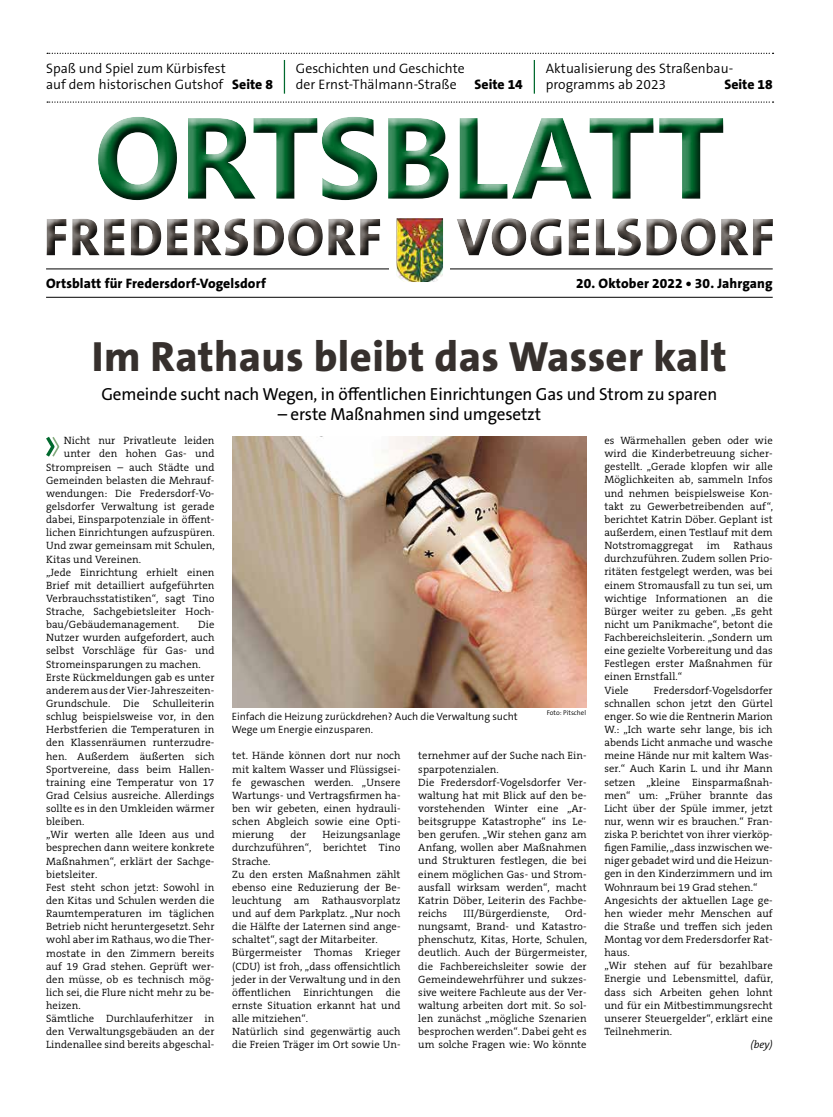
<style>
.page{position:relative;width:833px;height:1117px;background:#fff}
.page>*{position:absolute;margin:0;border:0;box-sizing:border-box;transform-origin:0 0}
.t1{font:700 115px "Ebrima";letter-spacing:-.02em;color:#00692d}
.t2{font:800 53.75px "The Sans B W8";letter-spacing:.015em;color:#514a45}
.t3{font:800 42.5px "The Sans B W8";letter-spacing:.01em;color:#36302d}
.t4{font:17.5px "The Sans B W5 Plain";letter-spacing:-.01em;color:#000}
.t5{font:300 13.75px/16.2px "The Sans B W4";color:#000}
.t6{font:800 13.75px "The Sans B W8";letter-spacing:.01em;color:#000}
.t7{font:300 10.62px/13.1px "The Serif B W4";letter-spacing:.01em;color:#000}
.t8{font:300 10.62px/13.1px "The Sans B W4";color:#000}
.t9{font:italic 300 10.62px "The Serif B W4";color:#000}
.t10{font:300 6.88px "The Sans B W4";color:#000}
.s1{font-family:"The Sans B W8";font-weight:800}
</style>
<div class="page">
<hr style="left:46px;top:268px;width:726px;height:1px;background:#000">
<hr style="left:46px;top:297px;width:726px;height:1px;background:#000">
<div style="left:97px;top:112px;width:636px;height:97px;background:#000;opacity:.75"></div>
<div style="left:39px;top:212px;width:743px;height:53px;background:#000;opacity:.75"></div>
<div style="left:388px;top:256px;width:61px;height:27px;background:#fff"></div>
<img style="left:396px;top:218px;width:47px;height:64px">
<hr style="left:534px;top:60px;width:1px;height:34px;background:#00692d">
<hr style="left:284px;top:60px;width:1px;height:34px;background:#00692d">
<svg style="left:47px;top:53px;width:726px;height:1px"></svg>
<svg style="left:47px;top:101px;width:726px;height:2px"></svg>
<img style="left:232px;top:436px;width:354px;height:271px">
<svg style="left:46px;top:436px;width:14px;height:21px"></svg>
<p class="t5" style="left:46px;top:60px;width:228px">Spaß und Spiel zum Kürbisfest<br>auf dem historischen Gutshof <span class="s1">Seite 8</span></p>
<p class="t5" style="left:296px;top:60px;width:170px">Geschichten und Geschichte der Ernst-Thälmann-Straße</p>
<p class="t6" style="left:474px;top:76px;width:50px">Seite 14</p>
<p class="t5" style="left:546px;top:60px;width:189px">Aktualisierung des Straßenbau&shy;programms ab 2023</p>
<p class="t6" style="left:724px;top:76px;width:50px">Seite 18</p>
<h1 class="t1" style="left:94px;top:67px;width:632px">ORTSBLATT</h1>
<h2 class="t2" style="left:43px;top:202px;width:325px">Fredersdorf</h2>
<h2 class="t2" style="left:457px;top:202px;width:314px">Vogelsdorf</h2>
<p class="t6" style="left:46px;top:274px;width:221px">Ortsblatt für Fredersdorf-Vogelsdorf</p>
<p class="t6" style="left:576px;top:274px;width:198px">20. Oktober 2022 • 30. Jahrgang</p>
<h3 class="t3" style="left:92px;top:329px;width:636px">Im Rathaus bleibt das Wasser kalt</h3>
<h3 class="t4" style="left:101px;top:382px;width:617px">Gemeinde sucht nach Wegen, in öffentlichen Einrichtungen Gas und Strom zu sparen</h3>
<h3 class="t4" style="left:278px;top:402px;width:265px">– erste Maßnahmen sind umgesetzt</h3>
<p class="t7" style="left:64px;top:434px;width:152px">Nicht nur Privatleute leiden</p>
<p class="t7" style="left:64px;top:447px;width:152px">unter den hohen Gas- und</p>
<p class="t7" style="left:46px;top:460px;width:170px">Strompreisen – auch Städte und</p>
<p class="t7" style="left:46px;top:473px;width:170px">Gemeinden belasten die Mehrauf-</p>
<p class="t7" style="left:46px;top:486px;width:170px">wendungen: Die Fredersdorf-Vo-</p>
<p class="t7" style="left:46px;top:500px;width:170px">gelsdorfer Verwaltung ist gerade</p>
<p class="t7" style="left:46px;top:513px;width:170px">dabei, Einsparpotenziale in öffent-</p>
<p class="t7" style="left:46px;top:526px;width:170px">lichen Einrichtungen aufzuspüren.</p>
<p class="t7" style="left:46px;top:539px;width:170px">Und zwar gemeinsam mit Schulen,</p>
<p class="t7" style="left:46px;top:552px;width:97px">Kitas und Vereinen.</p>
<p class="t7" style="left:46px;top:565px;width:170px">„Jede Einrichtung erhielt einen</p>
<p class="t7" style="left:46px;top:578px;width:170px">Brief mit detailliert aufgeführten</p>
<p class="t7" style="left:46px;top:591px;width:170px">Verbrauchsstatistiken“, sagt Tino</p>
<p class="t7" style="left:46px;top:604px;width:170px">Strache, Sachgebietsleiter Hoch-</p>
<p class="t7" style="left:46px;top:618px;width:135px">bau/Gebäudemanagement.</p>
<p class="t7" style="left:604px;top:434px;width:170px;text-align:justify">es Wärmehallen geben oder wie wird die Kinderbetreuung sicher&shy;gestellt. „Gerade klopfen wir alle Möglichkeiten ab, sammeln Infos und nehmen beispielsweise Kon&shy;takt zu Gewerbetreibenden auf“, berichtet Katrin Döber. Geplant ist außerdem, einen Testlauf mit dem Notstromaggregat</p>
<p class="t7" style="left:604px;top:539px;width:170px;text-indent:129px">Rathaus durchzuführen. Zudem sollen Prio&shy;ritäten festgelegt werden, was bei einem Stromausfall zu tun sei, um wichtige Informationen an die<br>Bürger weiter zu geben. „Es geht nicht um Panikmache“, betont die<br>Fachbereichsleiterin. „Sondern um eine gezielte Vorbereitung und das<br>Festlegen erster Maßnahmen für einen Ernstfall.“<br>Viele</p>
<p class="t7" style="left:707px;top:539px;width:15px">im</p>
<p class="t7" style="left:46px;top:618px;width:170px;text-indent:152px">Die<br>Nutzer wurden aufgefordert, auch selbst Vorschläge für Gas- und<br>Stromeinsparungen zu machen.<br>Erste Rückmeldungen gab es unter anderem aus der Vier-Jahreszeiten-<br>Grundschule. Die</p>
<p class="t7" style="left:604px;top:683px;width:170px;text-indent:49px">Fredersdorf-Vogelsdorfer schnallen schon jetzt den Gürtel enger. So wie die Rentnerin Marion<br>W.: „Ich warte sehr lange, bis ich abends Licht anmache und wasche meine Hände nur mit kaltem Was&shy;ser.“ Auch Karin L. und ihr Mann setzen „kleine Einsparmaßnah&shy;men“ um: „Früher brannte das<br>Licht über der Spüle immer, jetzt nur, wenn wir es brauchen.“ Fran&shy;ziska P. berichtet von ihrer vierköp&shy;figen Familie, „dass inzwischen we&shy;niger gebadet wird und die Heizun&shy;gen in den Kinderzimmern und im<br>Wohnraum bei 19 Grad stehen.“<br>Angesichts der aktuellen Lage ge&shy;hen wieder mehr Menschen auf die Straße und treffen sich jeden<br>Montag vor dem Fredersdorfer Rat&shy;haus.<br>„Wir stehen auf für bezahlbare<br>Energie und Lebensmittel, dafür, dass sich Arbeiten gehen lohnt und für ein Mitbestimmungsrecht unserer Steuergelder“, erklärt eine<br>Teilnehmerin.</p>
<p class="t9" style="left:750px;top:1037px;width:24px">(bey)</p>
<p class="t7" style="left:46px;top:696px;width:170px;text-indent:107px">Schulleiterin schlug beispielsweise vor, in den<br>Herbstferien die Temperaturen in den Klassenräumen runterzudre&shy;hen. Außerdem äußerten sich<br>Sportvereine, dass beim Hallen&shy;training eine Temperatur von 17<br>Grad Celsius ausreiche. Allerdings sollte es in den Umkleiden wärmer bleiben.<br>„Wir werten alle Ideen aus und besprechen dann weitere konkrete<br>Maßnahmen“, erklärt der Sachge&shy;bietsleiter.<br>Fest steht schon jetzt: Sowohl in den Kitas und Schulen werden die<br>Raumtemperaturen im täglichen<br>Betrieb nicht heruntergesetzt. Sehr wohl aber im Rathaus, wo die Ther&shy;mostate in den Zimmern bereits auf 19 Grad stehen. Geprüft wer&shy;den müsse, ob es technisch mög&shy;lich sei, die Flure nicht mehr zu be&shy;heizen.<br>Sämtliche Durchlauferhitzer in den Verwaltungsgebäuden an der<br>Lindenallee sind bereits abgeschal-</p>
<p class="t10" style="left:546px;top:707px;width:41px">Foto: Pitschel</p>
<p class="t8" style="left:232px;top:710px;width:287px">Einfach die Heizung zurückdrehen? Auch die Verwaltung sucht<br>Wege um Energie einzusparen.</p>
<p class="t7" style="left:418px;top:749px;width:170px">ternehmer auf der Suche nach Ein&shy;sparpotenzialen.<br>Die Fredersdorf-Vogelsdorfer Ver&shy;waltung hat mit Blick auf den be&shy;vorstehenden Winter eine „Ar&shy;beitsgruppe Katastrophe“ ins Le&shy;ben gerufen. „Wir stehen ganz am<br>Anfang, wollen aber Maßnahmen und Strukturen festlegen, die bei einem möglichen Gas- und Strom&shy;ausfall wirksam werden“, macht<br>Katrin Döber, Leiterin des Fachbe&shy;reichs</p>
<p class="t7" style="left:232px;top:749px;width:170px;text-align:justify">tet. Hände können dort nur noch mit kaltem Wasser und Flüssigsei&shy;fe gewaschen werden. „Unsere Wartungs- und Vertragsfirmen ha&shy;ben wir gebeten, einen hydrauli&shy;schen Abgleich sowie eine Opti&shy;mierung</p>
<p class="t7" style="left:232px;top:828px;width:170px;text-indent:90px">Heizungsanlage durchzuführen“, berichtet Tino<br>Strache.<br>Zu den ersten Maßnahmen zählt ebenso eine Reduzierung der Be&shy;leuchtung am Rathausvorplatz und auf dem Parkplatz. „Nur noch die Hälfte der Laternen sind ange&shy;schaltet“, sagt der Mitarbeiter.<br>Bürgermeister Thomas Krieger (CDU) ist froh, „dass offensichtlich jeder in der Verwaltung und in den öffentlichen Einrichtungen die ernste Situation erkannt hat und alle mitziehen“.<br>Natürlich sind gegenwärtig auch die Freien Träger im Ort sowie Un-</p>
<p class="t7" style="left:290px;top:828px;width:17px">der</p>
<p class="t7" style="left:463px;top:906px;width:87px">III/Bürgerdienste,</p>
<p class="t7" style="left:418px;top:906px;width:170px;text-align:justify;text-indent:147px">Ord&shy;nungsamt, Brand- und Katastro&shy;phenschutz, Kitas, Horte, Schulen, deutlich. Auch der Bürgermeister, die Fachbereichsleiter sowie der Gemeindewehrführer und sukzes&shy;sive weitere Fachleute aus der Ver&shy;waltung arbeiten dort mit. So sol&shy;len zunächst „mögliche Szenarien besprochen werden“. Dabei geht es um solche Fragen wie: Wo könnte</p>
</div>
